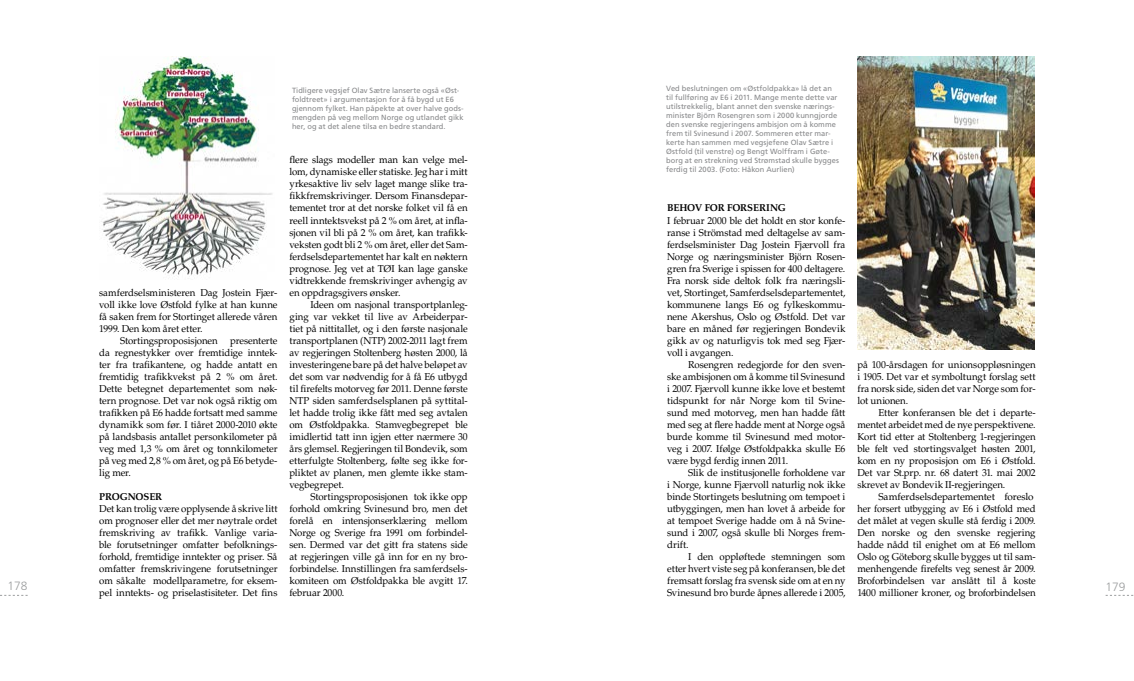
<style>
.page{position:relative;width:1134px;height:681px;background:#fff}
.page>*{position:absolute;margin:0;border:0;box-sizing:border-box;transform-origin:0 0}
.t1{font:300 12px "Frutiger LT Std";color:#9c9e9f}
.t2{font:10px/12px "Palatino LT Std";letter-spacing:-.01em;color:#000;text-align:justify}
.t3{font:700 10px "Palatino LT Std";letter-spacing:-.015em;color:#000}
.t4{font:7.5px/9px "Frutiger LT Std";letter-spacing:.005em;color:#87888a}
</style>
<div class="page">
<img style="left:857px;top:57px;width:178px;height:292px">
<img style="left:101px;top:57px;width:172px;height:220px">
<p class="t4" style="left:666px;top:84px;width:174px">Ved beslutningen om «Østfoldpakka» lå det an til fullføring av E6 i 2011. Mange mente dette var utilstrekkelig, blant annet den svenske nærings&shy;minister Björn Rosengren som i 2000 kunngjorde den svenske regjeringens ambisjon om å komme frem til Svinesund i 2007. Sommeren etter mar&shy;kerte han sammen med vegsjefene Olav Sætre i Østfold (til venstre) og Bengt Wolffram i Gøte&shy;borg at en strekning ved Strømstad skulle bygges ferdig til 2003. (Foto: Håkon Aurlien)</p>
<p class="t4" style="left:292px;top:86px;width:173px">Tidligere vegsjef Olav Sætre lanserte også «Øst&shy;foldtreet» i argumentasjon for å få bygd ut E6 gjennom fylket. Han påpekte at over halve gods&shy;mengden på veg mellom Norge og utlandet gikk her, og at det alene tilsa en bedre standard.</p>
<p class="t2" style="left:289px;top:154px;width:180px">flere slags modeller man kan velge mel&shy;lom, dynamiske eller statiske. Jeg har i mitt yrkesaktive liv selv laget mange slike tra&shy;fikkfremskrivinger. Dersom Finansdepar&shy;tementet tror at det norske folket vil få en reell inntektsvekst på 2 % om året, at infla&shy;sjonen vil bli på 2 % om året, kan trafikk&shy;veksten godt bli 2 % om året, eller det Sam&shy;ferdselsdepartementet har kalt en nøktern prognose. Jeg vet at TØI kan lage ganske vidtrekkende fremskrivinger avhengig av en oppdragsgivers ønsker.</p>
<p class="t2" style="left:289px;top:298px;width:180px;text-indent:21px">Ideen om nasjonal transportplanleg&shy;ging var vekket til live av Arbeiderpar&shy;tiet på nittitallet, og i den første nasjonale transportplanen (NTP) 2002-2011 lagt frem av regjeringen Stoltenberg høsten 2000, lå investeringene bare på det halve beløpet av det som var nødvendig for å få E6 utbygd til firefelts motorveg før 2011. Denne første NTP siden samferdselsplanen på syttital&shy;let hadde trolig ikke fått med seg avtalen om Østfoldpakka. Stamvegbegrepet ble imidlertid tatt inn igjen etter nærmere 30 års glemsel. Regjeringen til Bondevik, som etterfulgte Stoltenberg, følte seg ikke for&shy;pliktet av planen, men glemte ikke stam&shy;vegbegrepet.</p>
<p class="t2" style="left:289px;top:490px;width:180px;text-indent:21px">Stortingsproposisjonen tok ikke opp forhold omkring Svinesund bro, men det forelå en intensjonserklæring mellom Norge og Sverige fra 1991 om forbindel&shy;sen. Dermed var det gitt fra statens side at regjeringen ville gå inn for en ny bro&shy;forbindelse. Innstillingen fra samferdsels&shy;komiteen om Østfoldpakka ble avgitt 17. februar 2000.</p>
<p class="t3" style="left:667px;top:202px;width:120px">BEHOV FOR FORSERING</p>
<p class="t2" style="left:667px;top:214px;width:180px">I februar 2000 ble det holdt en stor konfe&shy;ranse i Strömstad med deltagelse av sam&shy;ferdselsminister Dag Jostein Fjærvoll fra Norge og næringsminister Björn Rosen&shy;gren fra Sverige i spissen for 400 deltagere.<br>Fra norsk side deltok folk fra næringsli&shy;vet, Stortinget, Samferdselsdepartementet, kommunene langs E6 og fylkeskommu&shy;nene Akershus, Oslo og Østfold. Det var bare en måned før regjeringen Bondevik gikk av og naturligvis tok med seg Fjær&shy;voll i avgangen.</p>
<p class="t2" style="left:667px;top:358px;width:180px;text-indent:21px">Rosengren redegjorde for den sven&shy;ske ambisjonen om å komme til Svinesund i 2007. Fjærvoll kunne ikke love et bestemt tidspunkt for når Norge kom til Svine&shy;sund med motorveg, men han hadde fått med seg at flere hadde ment at Norge også burde komme til Svinesund med motor&shy;veg i 2007. Ifølge Østfoldpakka skulle E6 være bygd ferdig innen 2011.</p>
<p class="t2" style="left:667px;top:466px;width:180px;text-indent:21px">Slik de institusjonelle forholdene var i Norge, kunne Fjærvoll naturlig nok ikke binde Stortingets beslutning om tempoet i utbyggingen, men han lovet å arbeide for at tempoet Sverige hadde om å nå Svine&shy;sund i 2007, også skulle bli Norges frem&shy;drift.</p>
<p class="t2" style="left:667px;top:550px;width:180px;text-indent:21px">I den oppløftede stemningen som etter hvert viste seg på konferansen, ble det fremsatt forslag fra svensk side om at en ny Svinesund bro burde åpnes allerede i 2005,</p>
<p class="t2" style="left:99px;top:286px;width:180px">samferdselsministeren Dag Jostein Fjær&shy;voll ikke love Østfold fylke at han kunne få saken frem for Stortinget allerede våren 1999. Den kom året etter.</p>
<p class="t2" style="left:99px;top:334px;width:180px;text-indent:21px">Stortingsproposisjonen presenterte da regnestykker over fremtidige inntek&shy;ter fra trafikantene, og hadde antatt en fremtidig trafikkvekst på 2 % om året.<br>Dette betegnet departementet som nøk&shy;tern prognose. Det var nok også riktig om trafikken på E6 hadde fortsatt med samme dynamikk som før. I tiåret 2000-2010 økte på landsbasis antallet personkilometer på veg med 1,3 % om året og tonnkilometer på veg med 2,8 % om året, og på E6 betyde&shy;lig mer.</p>
<p class="t3" style="left:99px;top:490px;width:65px">PROGNOSER</p>
<p class="t2" style="left:99px;top:502px;width:180px">Det kan trolig være opplysende å skrive litt om prognoser eller det mer nøytrale ordet fremskriving av trafikk. Vanlige varia&shy;ble forutsetninger omfatter befolknings&shy;forhold, fremtidige inntekter og priser. Så omfatter fremskrivingene forutsetninger om såkalte modellparametre, for eksem&shy;pel inntekts- og priselastisiteter. Det fins</p>
<p class="t2" style="left:857px;top:358px;width:180px">på 100-årsdagen for unionsoppløsningen i 1905. Det var et symboltungt forslag sett fra norsk side, siden det var Norge som for&shy;lot unionen.</p>
<p class="t2" style="left:857px;top:406px;width:180px;text-indent:21px">Etter konferansen ble det i departe&shy;mentet arbeidet med de nye perspektivene.<br>Kort tid etter at Stoltenberg 1-regjeringen ble felt ved stortingsvalget høsten 2001, kom en ny proposisjon om E6 i Østfold.<br>Det var St.prp. nr. 68 datert 31. mai 2002 skrevet av Bondevik II-regjeringen.</p>
<p class="t2" style="left:857px;top:490px;width:180px;text-align:left;text-indent:21px">Samferdselsdepartementet foreslo her forsert utbygging av E6 i Østfold med det målet at vegen skulle stå ferdig i 2009.<br>Den norske og den svenske regjering hadde nådd til enighet om at E6 mellom Oslo og Göteborg skulle bygges ut til sam&shy;menhengende firefelts veg senest år 2009.<br>Broforbindelsen var anslått til å koste 1400 millioner kroner, og broforbindelsen</p>
<p class="t1" style="left:8px;top:579px;width:22px">178</p>
<p class="t1" style="left:1106px;top:579px;width:22px">179</p>
</div>
